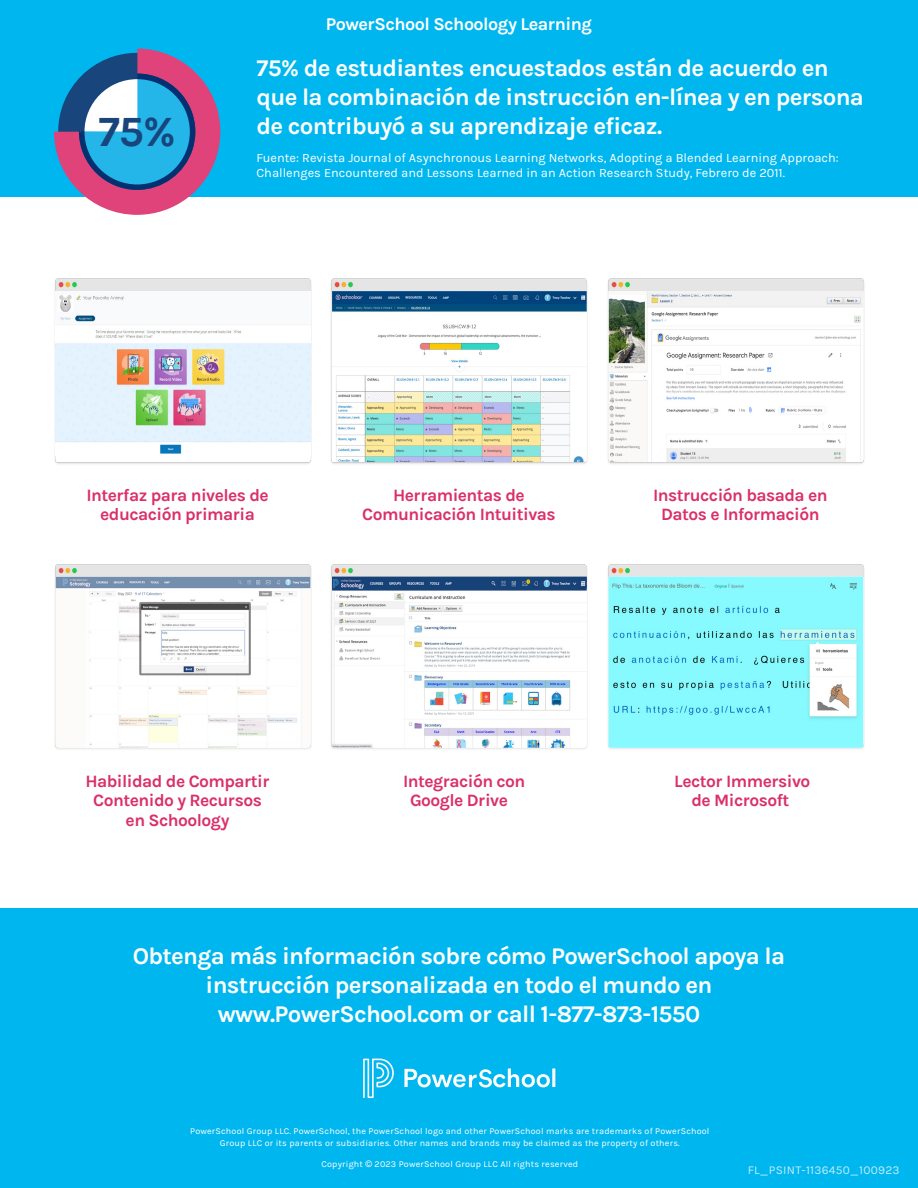
<style>
.page{position:relative;width:918px;height:1188px;background:#fff}
.page>*{position:absolute;margin:0;border:0;box-sizing:border-box;transform-origin:0 0}
.t1{font:700 43.2px "Karla";color:#18457b}
.t2{font:700 24px/28.8px "Karla";letter-spacing:-.03em;color:#fff;text-align:center}
.t3{font:700 18px "Karla";letter-spacing:-.03em;color:#fff}
.t4{font:700 17.4px/19.5px "Karla";letter-spacing:-.03em;color:#da2f6b;text-align:center}
.t5{font:12.75px/15.3px "Karla";color:#fff}
.t6{font:12px "Karla";letter-spacing:.02em;color:#fff}
.t7{font:9px/12px "Karla";letter-spacing:.02em;color:#fff;text-align:center}
.s1{font-family:"Arial"}
</style>
<div class="page">
<img style="left:331px;top:278px;width:257px;height:186px">
<img style="left:332px;top:291px;width:255px;height:171px">
<img style="left:608px;top:278px;width:257px;height:186px">
<img style="left:609px;top:291px;width:254px;height:171px">
<img style="left:608px;top:564px;width:257px;height:185px">
<img style="left:609px;top:577px;width:254px;height:171px">
<img style="left:55px;top:564px;width:257px;height:185px">
<img style="left:56px;top:577px;width:254px;height:171px">
<img style="left:55px;top:278px;width:257px;height:186px">
<svg style="left:56px;top:456px;width:254px;height:6px"></svg>
<img style="left:56px;top:291px;width:254px;height:165px">
<img style="left:331px;top:564px;width:257px;height:185px">
<img style="left:332px;top:590px;width:255px;height:158px">
<img style="left:332px;top:577px;width:255px;height:13px">
<div style="left:0;top:908px;width:918px;height:280px;background:#00b6ef"></div>
<svg style="left:363px;top:1059px;width:31px;height:39px"></svg>
<hr style="left:552px;top:1068px;width:3px;height:19px;background:#fff">
<svg style="left:404px;top:1068px;width:146px;height:20px"></svg>
<div style="left:0;top:0;width:918px;height:48px;background:#00b6ef"></div>
<div style="left:0;top:41px;width:918px;height:156px;background:#00b6ef"></div>
<svg style="left:54px;top:49px;width:166px;height:166px"></svg>
<h1 class="t1" style="left:99px;top:107px;width:79px">75%</h1>
<p class="t3" style="left:326px;top:14px;width:268px">PowerSchool Schoology Learning</p>
<p class="t2" style="left:256px;top:54px;width:609px;text-align:left">75% de estudiantes encuestados están de acuerdo en que la combinación de instrucción en-línea y en persona de contribuyó a su aprendizaje eficaz.</p>
<p class="t5" style="left:256px;top:150px;width:584px">Fuente: Revista Journal of Asynchronous Learning Networks, Adopting a Blended Learning Approach:<br>Challenges Encountered and Lessons Learned in an Action Research Study, Febrero de 2011.</p>
<p class="t4" style="left:86px;top:485px;width:184px">Interfaz para niveles de educación primaria</p>
<p class="t4" style="left:362px;top:485px;width:195px">Herramientas de<br>Comunicación Intuitivas</p>
<p class="t4" style="left:653px;top:485px;width:176px">Instrucción basada en<br>Datos e Información</p>
<p class="t4" style="left:85px;top:771px;width:186px">Habilidad de Compartir<br>Contenido y Recursos en Schoology</p>
<p class="t4" style="left:410px;top:771px;width:117px;text-align:left;text-indent:-7px">Integración con<br>Google Drive</p>
<p class="t4" style="left:674px;top:771px;width:138px">Lector Immersivo de Microsoft</p>
<p class="t2" style="left:133px;top:942px;width:654px">Obtenga más información sobre cómo PowerSchool apoya la instrucción personalizada en todo el mundo en www.PowerSchool.com or call 1-877-873-1550</p>
<p class="t7" style="left:190px;top:1125px;width:521px">PowerSchool Group LLC. PowerSchool, the PowerSchool logo and other PowerSchool marks are trademarks of PowerSchool<br>Group LLC or its parents or subsidiaries. Other names and brands may be claimed as the property of others.</p>
<p class="t7" style="left:321px;top:1158px;width:258px">Copyright <span class="s1">©</span> 2023 PowerSchool Group LLC All rights reserved</p>
<p class="t6" style="left:748px;top:1164px;width:154px">FL_PSINT-1136450_100923</p>
</div>
